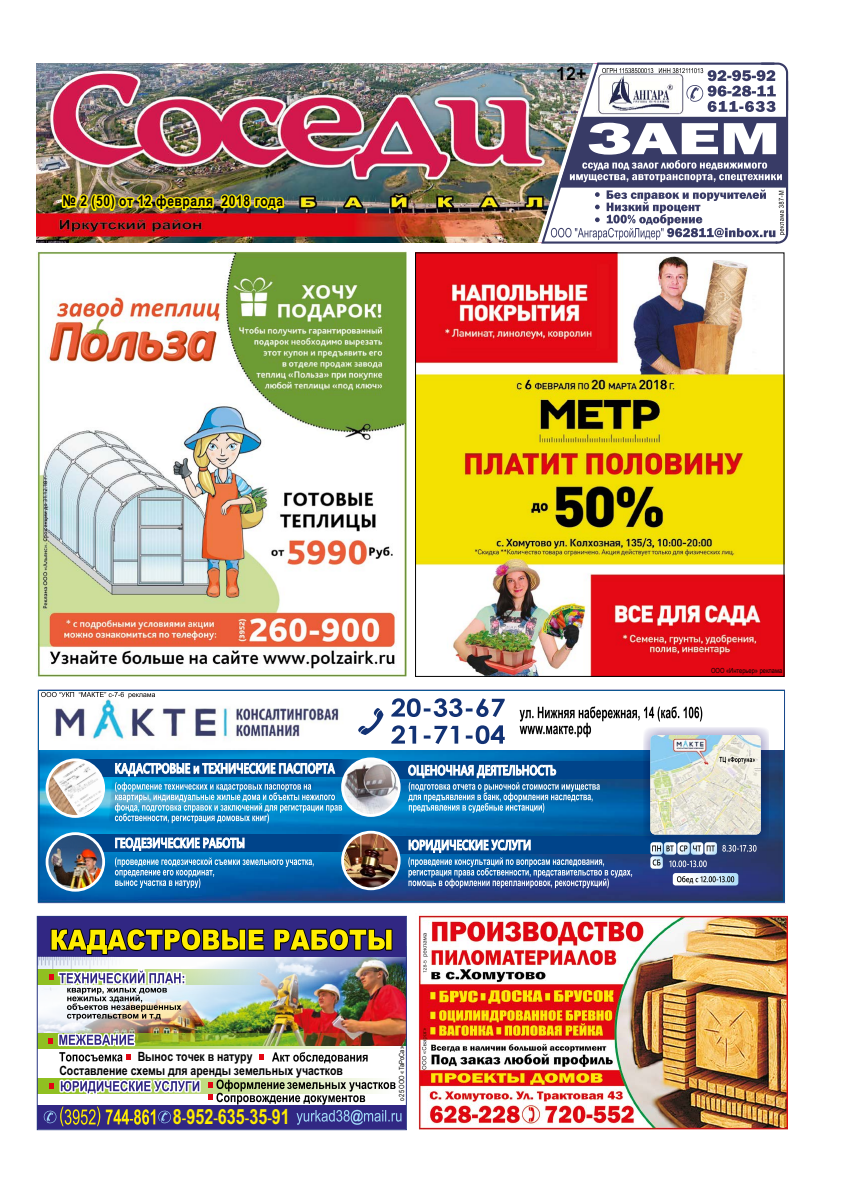
<style>
.page{position:relative;width:842px;height:1191px;background:#fff}
.page>*{position:absolute;margin:0;border:0;box-sizing:border-box;transform-origin:0 0}
.t1{font:700 21px "Arial Narrow";color:#ffed00;scale:.94 1}
.t2{font:700 14.7px "Arial Narrow";letter-spacing:.04em;color:#000}
.t3{font:700 12.8px/13.4px "Arial Narrow";color:#000}
.t4{font:7px "Arial Narrow";color:#000}
.s1{font-weight:400;font-size:18px}
</style>
<div class="page">
<img style="left:37px;top:64px;width:504px;height:179px">
<img style="left:60px;top:187px;width:227px;height:29px">
<img style="left:417px;top:254px;width:365px;height:421px">
<div style="left:415px;top:252px;width:369px;height:425px;border:1px solid #000"></div>
<img style="left:418px;top:915px;width:370px;height:214px">
<img style="left:40px;top:749px;width:742px;height:151px">
<div style="left:76px;top:759px;width:302px;height:18px;background:#00448a"></div>
<div style="left:76px;top:834px;width:302px;height:18px;background:#00448a"></div>
<div style="left:389px;top:761px;width:302px;height:18px;background:#00448a"></div>
<div style="left:389px;top:836px;width:302px;height:18px;background:#00448a"></div>
<img style="left:54px;top:698px;width:285px;height:42px">
<svg style="left:108px;top:763px;width:237px;height:61px;background:#469ecd"></svg>
<svg style="left:115px;top:837px;width:129px;height:13px"></svg>
<svg style="left:115px;top:857px;width:199px;height:31px;background:#2d7fbd"></svg>
<svg style="left:408px;top:765px;width:192px;height:47px"></svg>
<svg style="left:408px;top:839px;width:224px;height:49px"></svg>
<svg style="left:391px;top:698px;width:114px;height:46px"></svg>
<svg style="left:520px;top:706px;width:182px;height:31px"></svg>
<img style="left:47px;top:760px;width:57px;height:56px;border-radius:28px">
<img style="left:53px;top:760px;width:51px;height:56px">
<div style="left:46px;top:758px;width:59px;height:60px;border:3px solid #fff;border-radius:50%"></div>
<img style="left:47px;top:843px;width:57px;height:46px">
<img style="left:51px;top:833px;width:49px;height:14px">
<div style="left:46px;top:832px;width:59px;height:59px;border:3px solid #fff;border-radius:50%"></div>
<img style="left:343px;top:759px;width:56px;height:56px;border-radius:28px">
<div style="left:341px;top:757px;width:60px;height:60px;border:3px solid #fff;border-radius:50%"></div>
<img style="left:343px;top:832px;width:56px;height:56px;border-radius:28px">
<div style="left:341px;top:830px;width:60px;height:60px;border:3px solid #fff;border-radius:50%"></div>
<svg style="left:358px;top:708px;width:25px;height:27px"></svg>
<svg style="left:41px;top:692px;width:114px;height:6px"></svg>
<div style="left:643px;top:727px;width:125px;height:115px;background:#312783;opacity:.49"></div>
<img style="left:650px;top:735px;width:111px;height:99px">
<svg style="left:717px;top:754px;width:40px;height:15px"></svg>
<svg style="left:650px;top:842px;width:106px;height:43px;background:#6778a0"></svg>
<img style="left:37px;top:252px;width:370px;height:425px">
<svg style="left:39px;top:1078px;width:341px;height:15px"></svg>
<div style="left:37px;top:1105px;width:369px;height:23px;background:#312783"></div>
<img style="left:39px;top:1010px;width:366px;height:22px">
<img style="left:39px;top:1032px;width:366px;height:16px">
<div style="left:37px;top:916px;width:369px;height:41px;background:#312783"></div>
<img style="left:39px;top:956px;width:366px;height:54px">
<svg style="left:39px;top:969px;width:229px;height:16px"></svg>
<svg style="left:272px;top:1052px;width:96px;height:11px"></svg>
<svg style="left:49px;top:1078px;width:153px;height:16px"></svg>
<svg style="left:50px;top:928px;width:343px;height:27px"></svg>
<svg style="left:259px;top:1054px;width:4px;height:5px"></svg>
<svg style="left:208px;top:1079px;width:193px;height:45px"></svg>
<svg style="left:43px;top:1106px;width:57px;height:20px"></svg>
<svg style="left:106px;top:1109px;width:65px;height:15px"></svg>
<img style="left:49px;top:964px;width:138px;height:97px">
<div style="left:37px;top:916px;width:370px;height:214px;border:1px solid #283583"></div>
<img style="left:541px;top:63px;width:10px;height:181px">
<svg style="left:551px;top:63px;width:237px;height:181px"></svg>
<p class="t2" style="left:62px;top:190px;width:222px">№ 2 (50) от 12 февраля 2018 года</p>
<p class="t3" style="left:59px;top:1049px;width:285px;text-indent:78px">Вынос точек в натуру<br>Составление схемы для аренды земельных участков</p>
<h1 class="t1" style="left:173px;top:1100px;width:126px">8<span class="s1">-</span>952<span class="s1">-</span>635<span class="s1">-</span>35<span class="s1">-</span>91</h1>
<p class="t4" style="left:397px;top:1101px;width:57px;rotate:-90deg">с-25 ООО «ТаРоСа»</p>
<p class="t4" style="left:711px;top:665px;width:73px">ООО «Интерьер» реклама</p>
</div>
